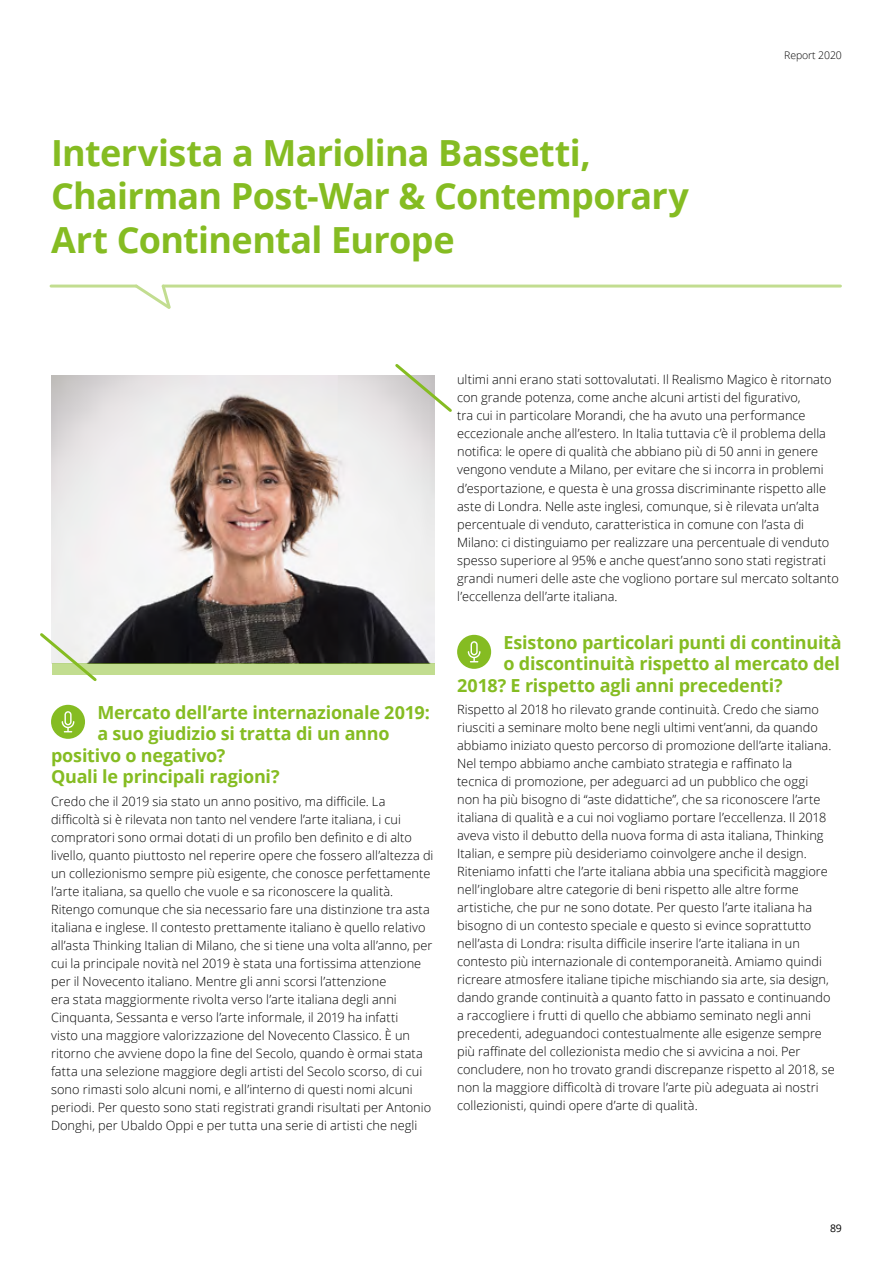
<style>
.page{position:relative;width:893px;height:1263px;background:#fff}
.page>*{position:absolute;margin:0;border:0;box-sizing:border-box;transform-origin:0 0}
.t1{font:700 36px/43.2px "Open Sans";letter-spacing:-.02em;color:#85bc22}
.t2{font:700 18px "Open Sans";letter-spacing:-.015em;color:#85bc22}
.t3{font:300 12.75px/18px "Open Sans";letter-spacing:.005em;color:#000}
.t4{font:300 10.5px "Open Sans";letter-spacing:-.01em;color:#000}
.t5{font:10.5px "Open Sans";color:#000}
</style>
<div class="page">
<img style="left:52px;top:376px;width:383px;height:287px">
<svg style="left:393px;top:364px;width:59px;height:51px"></svg>
<svg style="left:40px;top:630px;width:59px;height:51px"></svg>
<div style="left:52px;top:663px;width:383px;height:11px;background:#c2dd90"></div>
<hr style="left:51px;top:285px;width:85px;height:3px;background:#85bc22">
<svg style="left:132px;top:284px;width:41px;height:25px"></svg>
<hr style="left:163px;top:285px;width:677px;height:3px;background:#85bc22">
<svg style="left:51px;top:705px;width:34px;height:34px"></svg>
<svg style="left:457px;top:635px;width:34px;height:34px"></svg>
<h1 class="t1" style="left:51px;top:131px;width:640px">Intervista a Mariolina Bassetti,<br>Chairman Post-War &amp; Contemporary<br>Art Continental Europe</h1>
<p class="t4" style="left:784px;top:48px;width:59px">Report 2020</p>
<h2 class="t2" style="left:97px;top:699px;width:334px">Mercato dell’arte internazionale 2019:</h2>
<h2 class="t2" style="left:97px;top:721px;width:294px">a suo giudizio si tratta di un anno</h2>
<h2 class="t2" style="left:51px;top:742px;width:176px">positivo o negativo?</h2>
<h2 class="t2" style="left:51px;top:764px;width:230px">Quali le principali ragioni?</h2>
<p class="t3" style="left:51px;top:792px;width:384px">Credo che il 2019 sia stato un anno positivo, ma difficile. La difficoltà si è rilevata non tanto nel vendere l’arte italiana, i cui compratori sono ormai dotati di un profilo ben definito e di alto livello, quanto piuttosto nel reperire opere che fossero all’altezza di un collezionismo sempre più esigente, che conosce perfettamente l’arte italiana, sa quello che vuole e sa riconoscere la qualità.<br>Ritengo comunque che sia necessario fare una distinzione tra asta italiana e inglese. Il contesto prettamente italiano è quello relativo all’asta Thinking Italian di Milano, che si tiene una volta all’anno, per cui la principale novità nel 2019 è stata una fortissima attenzione per il Novecento italiano. Mentre gli anni scorsi l’attenzione<br>era stata maggiormente rivolta verso l’arte italiana degli anni Cinquanta, Sessanta e verso l’arte informale, il 2019 ha infatti<br>visto una maggiore valorizzazione del Novecento Classico. È un ritorno che avviene dopo la fine del Secolo, quando è ormai stata fatta una selezione maggiore degli artisti del Secolo scorso, di cui sono rimasti solo alcuni nomi, e all’interno di questi nomi alcuni periodi. Per questo sono stati registrati grandi risultati per Antonio Donghi, per Ubaldo Oppi e per tutta una serie di artisti che negli</p>
<p class="t3" style="left:457px;top:370px;width:383px">ultimi anni erano stati sottovalutati. Il Realismo Magico è ritornato con grande potenza, come anche alcuni artisti del figurativo,<br>tra cui in particolare Morandi, che ha avuto una performance eccezionale anche all’estero. In Italia tuttavia c’è il problema della notifica: le opere di qualità che abbiano più di 50 anni in genere vengono vendute a Milano, per evitare che si incorra in problemi d’esportazione, e questa è una grossa discriminante rispetto alle aste di Londra. Nelle aste inglesi, comunque, si è rilevata un’alta percentuale di venduto, caratteristica in comune con l’asta di Milano: ci distinguiamo per realizzare una percentuale di venduto spesso superiore al 95% e anche quest’anno sono stati registrati grandi numeri delle aste che vogliono portare sul mercato soltanto l’eccellenza dell’arte italiana.</p>
<h2 class="t2" style="left:503px;top:629px;width:340px">Esistono particolari punti di continuità</h2>
<h2 class="t2" style="left:503px;top:651px;width:338px">o discontinuità rispetto al mercato del</h2>
<h2 class="t2" style="left:457px;top:672px;width:327px">2018? E rispetto agli anni precedenti?</h2>
<p class="t3" style="left:457px;top:700px;width:379px">Rispetto al 2018 ho rilevato grande continuità. Credo che siamo riusciti a seminare molto bene negli ultimi vent’anni, da quando abbiamo iniziato questo percorso di promozione dell’arte italiana.<br>Nel tempo abbiamo anche cambiato strategia e raffinato la tecnica di promozione, per adeguarci ad un pubblico che oggi<br>non ha più bisogno di “aste didattiche”, che sa riconoscere l’arte italiana di qualità e a cui noi vogliamo portare l’eccellenza. Il 2018 aveva visto il debutto della nuova forma di asta italiana, Thinking Italian, e sempre più desideriamo coinvolgere anche il design.<br>Riteniamo infatti che l’arte italiana abbia una specificità maggiore nell’inglobare altre categorie di beni rispetto alle altre forme artistiche, che pur ne sono dotate. Per questo l’arte italiana ha bisogno di un contesto speciale e questo si evince soprattutto nell’asta di Londra: risulta difficile inserire l’arte italiana in un contesto più internazionale di contemporaneità. Amiamo quindi ricreare atmosfere italiane tipiche mischiando sia arte, sia design, dando grande continuità a quanto fatto in passato e continuando a raccogliere i frutti di quello che abbiamo seminato negli anni precedenti, adeguandoci contestualmente alle esigenze sempre più raffinate del collezionista medio che si avvicina a noi. Per concludere, non ho trovato grandi discrepanze rispetto al 2018, se non la maggiore difficoltà di trovare l’arte più adeguata ai nostri collezionisti, quindi opere d’arte di qualità.</p>
<p class="t5" style="left:830px;top:1221px;width:13px">89</p>
</div>
